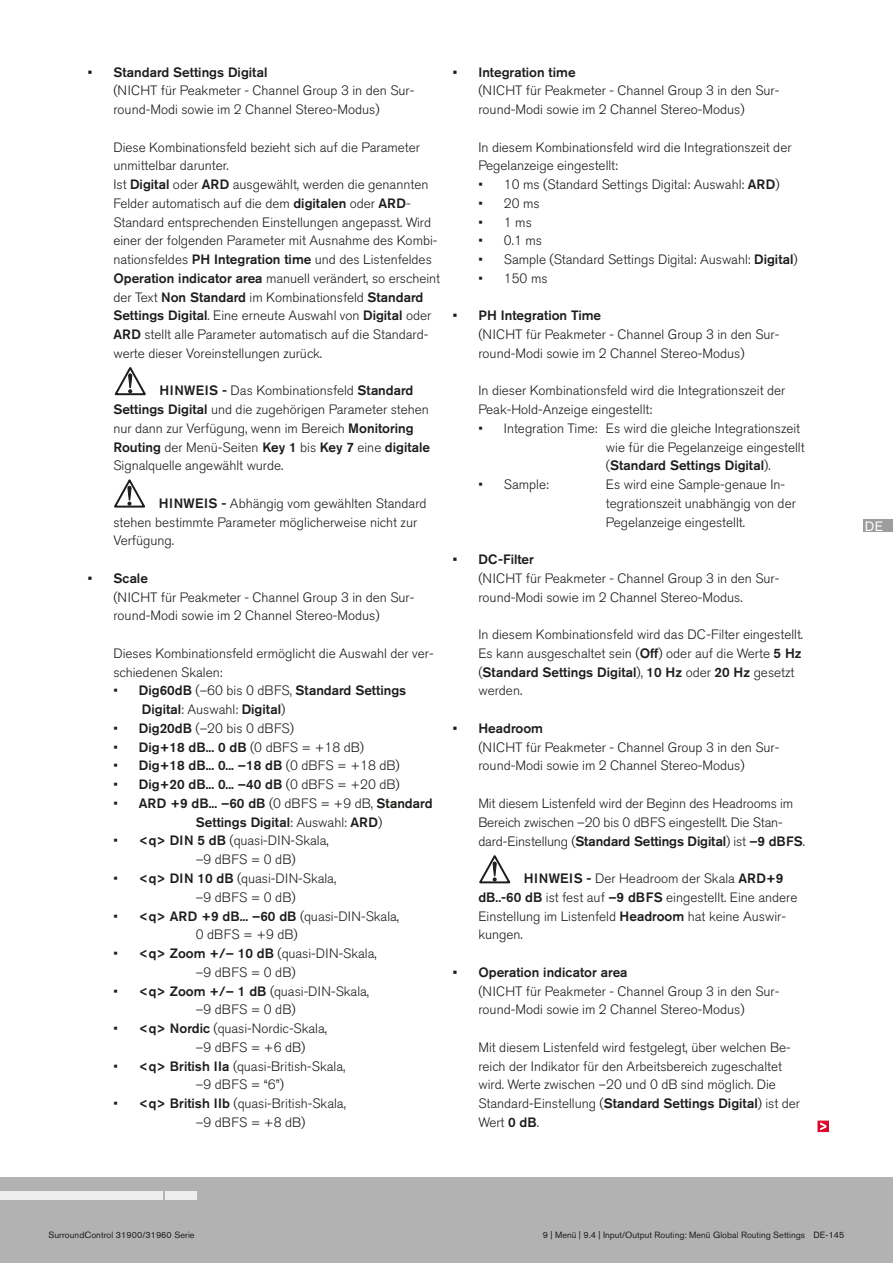
<style>
.page{position:relative;width:893px;height:1263px;background:#fff}
.page>*{position:absolute;margin:0;border:0;box-sizing:border-box;transform-origin:0 0}
.t1{font:300 13.5px/18.8px "Akzidenz Grotesk BE";color:#1d1d1b}
.t2{font:500 13.5px/18.8px "Akzidenz Grotesk BE";color:#1d1d1b}
.t3{font:13.5px "Akzidenz Grotesk BE";color:#fff}
.t4{font:9px "Akzidenz Grotesk BE";color:#1d1d1b}
.s1{font-weight:500}
.s2{font-weight:300}
</style>
<div class="page">
<div style="left:0;top:1178px;width:893px;height:85px;background:#b2b2b2"></div>
<div style="left:165px;top:1191px;width:32px;height:9px;background:#ededed"></div>
<div style="left:0;top:1191px;width:162px;height:9px;background:#ededed"></div>
<div style="left:863px;top:520px;width:30px;height:12px;background:#9d9d9d"></div>
<svg style="left:115px;top:367px;width:31px;height:28px"></svg>
<svg style="left:114px;top:480px;width:31px;height:28px"></svg>
<svg style="left:818px;top:1121px;width:10px;height:11px"></svg>
<svg style="left:820px;top:1122px;width:6px;height:8px"></svg>
<svg style="left:479px;top:855px;width:31px;height:29px"></svg>
<p class="t2" style="left:88px;top:62px;width:181px">• Standard Settings Digital</p>
<p class="t1" style="left:113px;top:82px;width:303px">(NICHT für Peakmeter - Channel Group 3 in den Sur&shy;round-Modi sowie im 2 Channel Stereo-Modus)</p>
<p class="t1" style="left:113px;top:138px;width:328px">Diese Kombinationsfeld bezieht sich auf die Parameter unmittelbar darunter.<br>Ist <span class="s1">Digital</span> oder <span class="s1">ARD</span> ausgewählt, werden die genannten Felder automatisch auf die dem <span class="s1">digitalen</span> oder <span class="s1">ARD</span>-Standard entsprechenden Einstellungen angepasst. Wird einer der folgenden Parameter mit Ausnahme des Kombi&shy;nationsfeldes <span class="s1">PH I ntegration time</span> und des Listenfeldes <span class="s1">Operation indicator area</span> manuell verändert, so erscheint der Text <span class="s1">Non Standard</span> im Kombinationsfeld <span class="s1">Standard Settings Digital</span>. Eine erneute Auswahl von <span class="s1">Digital</span> oder <span class="s1">ARD</span> stellt alle Parameter automatisch auf die Standard&shy;werte dieser Voreinstellungen zurück.</p>
<p class="t1" style="left:113px;top:382px;width:318px;text-indent:46px"><span class="s1">Hinweis -</span> Das Kombinationsfeld <span class="s1">Standard Settings Digital</span> und die zugehörigen Parameter stehen nur dann zur Verfügung, wenn im Bereich <span class="s1">Monitoring Routing</span> der Menü-Seiten <span class="s1">Key 1</span> bis <span class="s1">Key 7</span> eine <span class="s1">digitale </span>Signalquelle angewählt wurde.</p>
<p class="t1" style="left:113px;top:494px;width:315px;text-indent:45px"><span class="s1">Hinweis -</span> Abhängig vom gewählten Standard stehen bestimmte Parameter möglicherweise nicht zur<br>Verfügung.</p>
<p class="t2" style="left:88px;top:568px;width:62px">• Scale</p>
<p class="t1" style="left:113px;top:588px;width:303px">(NICHT für Peakmeter - Channel Group 3 in den Sur&shy;round-Modi sowie im 2 Channel Stereo-Modus)</p>
<p class="t1" style="left:113px;top:644px;width:322px">Dieses Kombinationsfeld ermöglicht die Auswahl der ver&shy;schiedenen Skalen:</p>
<p class="t2" style="left:139px;top:681px;width:269px;text-indent:-26px"><span class="s2">•</span> Dig60dB <span class="s2">(–60 bis 0 dBFS,</span> Standard Settings<br>Digital<span class="s2">: Auswahl:</span> Digital<span class="s2">)</span></p>
<p class="t1" style="left:113px;top:719px;width:182px">• <span class="s1">Dig20dB</span> (–20 bis 0 dBFS)</p>
<p class="t1" style="left:113px;top:738px;width:252px">• <span class="s1">Dig+18 dB... 0 dB</span> (0 dBFS = +18 dB)</p>
<p class="t2" style="left:113px;top:756px;width:288px"><span class="s2">•</span> Dig+18 dB... 0... –18 dB <span class="s2">(0 dBFS = +18 dB)</span></p>
<p class="t2" style="left:113px;top:775px;width:288px"><span class="s2">•</span> Dig+20 dB... 0... –40 dB <span class="s2">(0 dBFS = +20 dB)</span></p>
<p class="t2" style="left:196px;top:794px;width:238px;text-indent:-82px"><span class="s2">•</span> ARD +9 dB... –60 dB <span class="s2">(0 dBFS = +9 dB,</span> Standard<br>Settings Digital<span class="s2">: Auswahl:</span> ARD<span class="s2">)</span></p>
<p class="t1" style="left:196px;top:832px;width:134px;text-indent:-82px">• <span class="s1">&lt;q&gt; DIN 5 dB</span> (quasi-DIN-Skala, –9 dBFS = 0 dB)</p>
<p class="t1" style="left:196px;top:869px;width:142px;text-indent:-82px">• <span class="s1">&lt;q&gt; DIN 10 dB</span> (quasi-DIN-Skala, –9 dBFS = 0 dB)</p>
<p class="t1" style="left:196px;top:907px;width:205px;text-indent:-82px">• <span class="s1">&lt;q&gt; ARD +9 dB... –60 dB</span> (quasi-DIN-Skala,<br>0 dBFS = +9 dB)</p>
<p class="t1" style="left:113px;top:944px;width:265px;text-align:center">• <span class="s1">&lt;q&gt; Zoom +/– 10 dB</span> (quasi-DIN-Skala, –9 dBFS = 0 dB)</p>
<p class="t1" style="left:196px;top:982px;width:175px;text-indent:-82px">• <span class="s1">&lt;q&gt; Zoom +/– 1 dB</span> (quasi-DIN-Skala, –9 dBFS = 0 dB)</p>
<p class="t1" style="left:196px;top:1019px;width:133px;text-indent:-82px">• <span class="s1">&lt;q&gt; Nordic</span> (quasi-Nordic-Skala, –9 dBFS = +6 dB)</p>
<p class="t1" style="left:196px;top:1057px;width:151px;text-indent:-82px">• <span class="s1">&lt;q&gt; British IIa</span> (quasi-British-Skala, –9 dBFS = “6”)</p>
<p class="t1" style="left:196px;top:1094px;width:152px;text-indent:-82px">• <span class="s1">&lt;q&gt; British IIb</span> (quasi-British-Skala, –9 dBFS = +8 dB)</p>
<p class="t2" style="left:453px;top:62px;width:124px">• Integration time</p>
<p class="t1" style="left:478px;top:82px;width:303px">(NICHT für Peakmeter - Channel Group 3 in den Sur&shy;round-Modi sowie im 2 Channel Stereo-Modus)</p>
<p class="t1" style="left:478px;top:138px;width:315px">In diesem Kombinationsfeld wird die Integrationszeit der<br>Pegelanzeige eingestellt:</p>
<p class="t1" style="left:478px;top:175px;width:303px">• 10 ms (Standard Settings Digital: Auswahl: <span class="s1">ARD</span>)</p>
<p class="t1" style="left:478px;top:194px;width:63px">• 20 ms</p>
<p class="t1" style="left:478px;top:213px;width:55px">• 1 ms</p>
<p class="t1" style="left:478px;top:232px;width:65px">• 0.1 ms</p>
<p class="t1" style="left:478px;top:250px;width:321px">• Sample (Standard Settings Digital: Auswahl: <span class="s1">Digital</span>)</p>
<p class="t1" style="left:478px;top:269px;width:71px">• 150 ms</p>
<p class="t2" style="left:453px;top:306px;width:150px">• PH Integration Time</p>
<p class="t1" style="left:478px;top:325px;width:303px">(NICHT für Peakmeter - Channel Group 3 in den Sur&shy;round-Modi sowie im 2 Channel Stereo-Modus)</p>
<p class="t1" style="left:478px;top:382px;width:309px">In dieser Kombinationsfeld wird die Integrationszeit der<br>Peak-Hold-Anzeige eingestellt:</p>
<p class="t1" style="left:606px;top:419px;width:200px;text-indent:-128px">• Integration Time: Es wird die gleiche Integrationszeit wie für die Pegelanzeige eingestellt (<span class="s1">Standard Settings Digital</span>).</p>
<p class="t1" style="left:478px;top:475px;width:72px">• Sample:</p>
<p class="t1" style="left:606px;top:475px;width:191px">Es wird eine Sample-genaue In&shy;tegrationszeit unabhängig von der<br>Pegelanzeige eingestellt.</p>
<p class="t2" style="left:453px;top:550px;width:83px">• DC-Filter</p>
<p class="t1" style="left:478px;top:569px;width:303px">(NICHT für Peakmeter - Channel Group 3 in den Sur&shy;round-Modi sowie im 2 Channel Stereo-Modus.</p>
<p class="t1" style="left:478px;top:625px;width:326px">In diesem Kombinationsfeld wird das DC-Filter eingestellt.<br>Es kann ausgeschaltet sein (<span class="s1">Off</span>) oder auf die Werte <span class="s1">5 Hz </span>(<span class="s1">Standard Settings Digital</span>), <span class="s1">10 Hz</span> oder <span class="s1">20 Hz</span> gesetzt werden.</p>
<p class="t2" style="left:453px;top:719px;width:92px">• Headroom</p>
<p class="t1" style="left:478px;top:738px;width:303px">(NICHT für Peakmeter - Channel Group 3 in den Sur&shy;round-Modi sowie im 2 Channel Stereo-Modus)</p>
<p class="t1" style="left:478px;top:794px;width:328px">Mit diesem Listenfeld wird der Beginn des Headrooms im<br>Bereich zwischen –20 bis 0 dBFS eingestellt. Die Stan&shy;dard-Einstellung (<span class="s1">Standard Settings Digital</span>) ist <span class="s1">–9 dBFS</span>.</p>
<p class="t1" style="left:478px;top:869px;width:321px;text-indent:46px"><span class="s1">Hinweis -</span> Der Headroom der Skala <span class="s1">ARD+9 dB..-60 dB</span> ist fest auf <span class="s1">–9 dBFS</span> eingestellt. Eine andere Einstellung im Listenfeld <span class="s1">Headroom</span> hat keine Auswir&shy;kungen.</p>
<p class="t2" style="left:453px;top:962px;width:176px">• Operation indicator area</p>
<p class="t1" style="left:478px;top:982px;width:303px">(NICHT für Peakmeter - Channel Group 3 in den Sur&shy;round-Modi sowie im 2 Channel Stereo-Modus)</p>
<p class="t1" style="left:478px;top:1038px;width:323px">Mit diesem Listenfeld wird festgelegt, über welchen Be&shy;reich der Indikator für den Arbeitsbereich zugeschaltet wird. Werte zwischen –20 und 0 dB sind möglich. Die Standard-Einstellung (<span class="s1">Standard Settings Digital</span>) ist der Wert <span class="s1">0 dB</span>.</p>
<p class="t3" style="left:865px;top:518px;width:20px">DE</p>
<p class="t4" style="left:48px;top:1229px;width:148px">SurroundControl 31900/31960 Serie</p>
<p class="t4" style="left:543px;top:1229px;width:303px">9 | Menü | 9.4 | Input/Output Routing: Menü Global Routing Settings DE-145</p>
</div>
